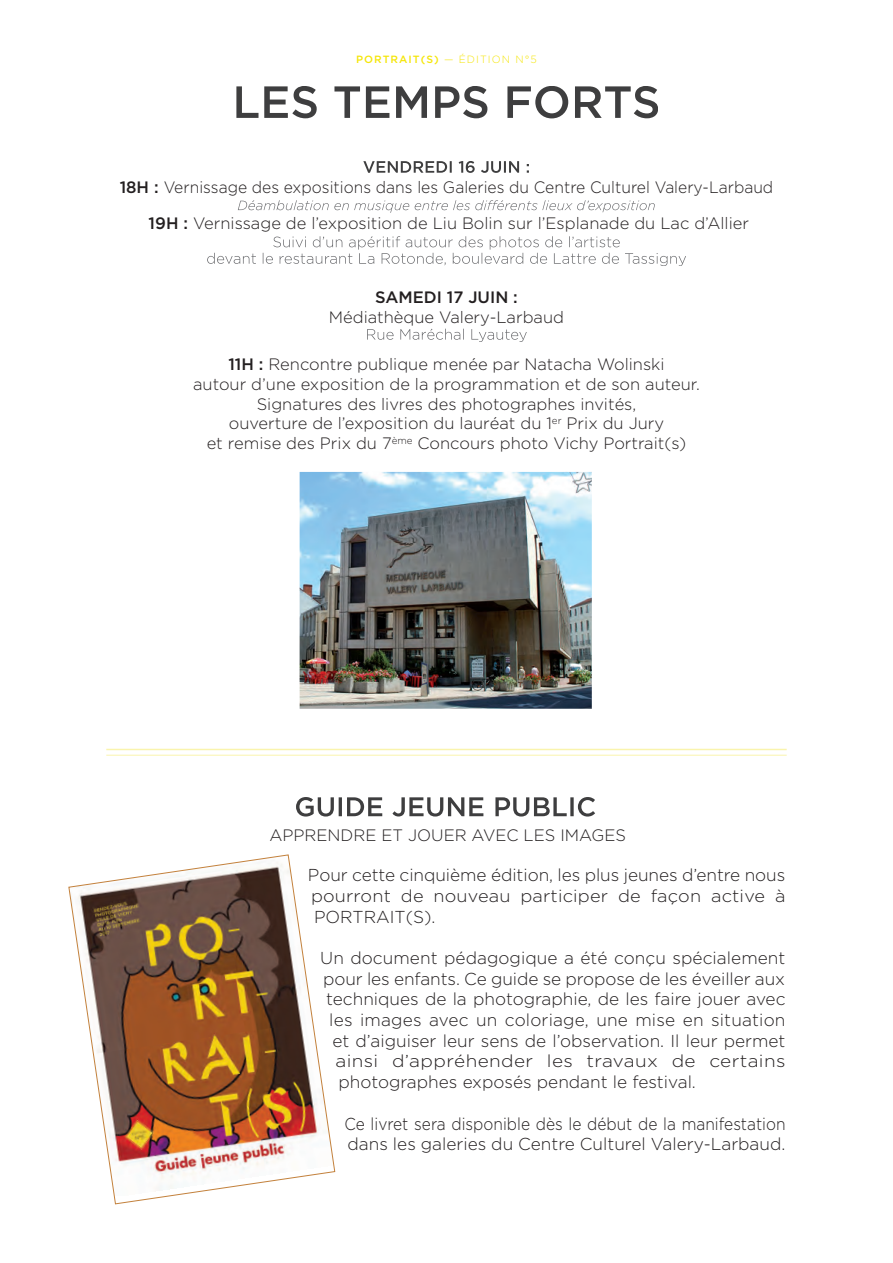
<style>
.page{position:relative;width:893px;height:1263px;background:#fff}
.page>*{position:absolute;margin:0;border:0;box-sizing:border-box;transform-origin:0 0}
.t1{font:300 17.25px/20.7px "Gotham";color:#231f20;text-align:justify}
.t2{font:300 17.25px/20.7px "Gotham";color:#231f20;scale:.9 1}
.t3{font:300 17.25px "Gotham";letter-spacing:.02em;color:#231f20;scale:1.1 1}
.t4{font:300 16.5px/19.8px "Gotham";color:#231f20;text-align:center}
.t5{font:300 16.5px/36px "Gotham";color:#231f20;text-align:center;scale:.95 1}
.t6{font:500 16.5px "Gotham";color:#231f20}
.t7{font:500 10.5px "Gotham";letter-spacing:.1em;color:#f5e609}
.s1{font-weight:300}
.s2{font-weight:500}
</style>
<div class="page">
<svg style="left:236px;top:86px;width:422px;height:32px"></svg>
<svg style="left:363px;top:161px;width:166px;height:12px"></svg>
<svg style="left:238px;top:200px;width:103px;height:10px"></svg>
<svg style="left:207px;top:236px;width:205px;height:28px"></svg>
<svg style="left:367px;top:329px;width:143px;height:13px"></svg>
<svg style="left:296px;top:797px;width:299px;height:19px"></svg>
<hr style="left:106px;top:755px;width:681px;height:1px;background:#faf4ad">
<hr style="left:106px;top:749px;width:681px;height:1px;background:#faf4ad">
<img style="left:68px;top:854px;width:268px;height:351px">
<img style="left:300px;top:472px;width:292px;height:237px">
<p class="t7" style="left:356px;top:53px;width:182px">PORTRAIT(S) <span class="s1">— ÉDITION N°5</span></p>
<p class="t5" style="left:120px;top:169px;width:689px"><span class="s2">18H :</span> Vernissage des expositions dans les Galeries du Centre Culturel Valery-Larbaud<br><span class="s2">19H :</span> Vernissage de l’exposition de Liu Bolin sur l’Esplanade du Lac d’Allier</p>
<p class="t6" style="left:375px;top:288px;width:144px">SAMEDI 17 JUIN :</p>
<p class="t4" style="left:329px;top:308px;width:237px">Médiathèque Valery-Larbaud</p>
<p class="t4" style="left:193px;top:354px;width:508px"><span class="s2">11H :</span> Rencontre publique menée par Natacha Wolinski<br>autour d’une exposition de la programmation et de son auteur.<br>Signatures des livres des photographes invités,<br>ouverture de l’exposition du lauréat du 1<sup>er</sup> Prix du Jury<br>et remise des Prix du 7<sup>ème</sup> Concours photo Vichy Portrait(s)</p>
<p class="t4" style="left:269px;top:825px;width:358px">APPRENDRE ET JOUER AVEC LES IMAGES</p>
<p class="t1" style="left:308px;top:865px;width:479px">Pour cette cinquième édition, les plus jeunes d’entre nous pourront de nouveau participer de façon active à PORTRAIT(S).</p>
<p class="t1" style="left:320px;top:948px;width:467px">Un document pédagogique a été conçu spécialement</p>
<p class="t1" style="left:323px;top:968px;width:463px">pour les enfants. Ce guide se propose de les éveiller aux</p>
<p class="t1" style="left:326px;top:989px;width:461px">techniques de la photographie, de les faire jouer avec</p>
<p class="t1" style="left:329px;top:1010px;width:458px">les images avec un coloriage, une mise en situation</p>
<p class="t1" style="left:332px;top:1030px;width:455px">et d’aiguiser leur sens de l’observation. Il leur permet</p>
<p class="t3" style="left:335px;top:1051px;width:411px">ainsi d’appréhender les travaux de certains</p>
<p class="t1" style="left:338px;top:1072px;width:359px">photographes exposés pendant le festival.</p>
<p class="t2" style="left:345px;top:1113px;width:491px">Ce livret sera disponible dès le début de la manifestation dans les galeries du Centre Culturel Valery-Larbaud.</p>
</div>
